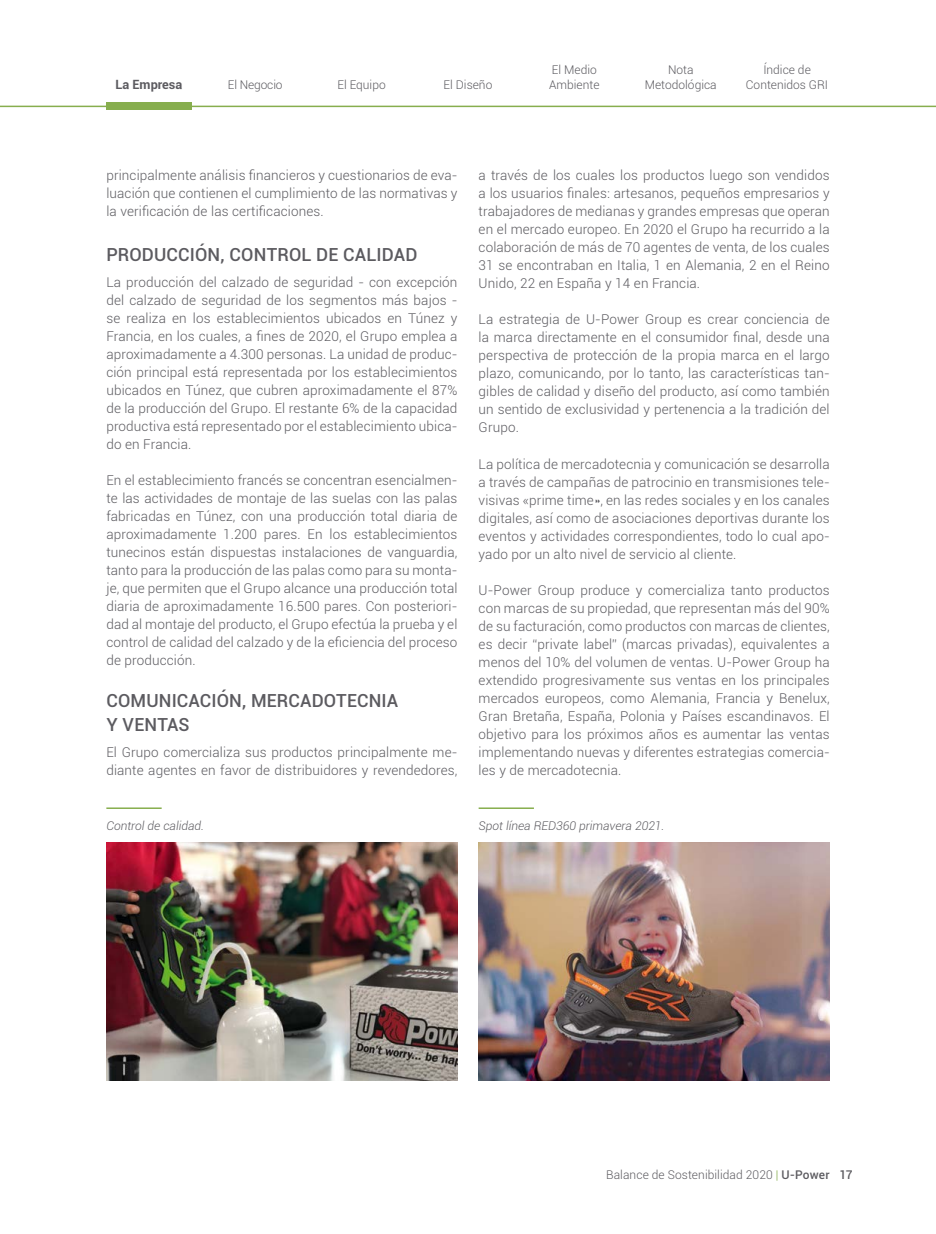
<style>
.page{position:relative;width:936px;height:1234px;background:#fff}
.page>*{position:absolute;margin:0;border:0;box-sizing:border-box;transform-origin:0 0}
.t1{font:500 18px/24px "Roboto";letter-spacing:.01em;color:#5c5b60}
.t2{font:300 13.5px/18px "Roboto";letter-spacing:.01em;color:#5c5b60;text-align:justify}
.t3{font:700 12.75px "Roboto";color:#5c5b60}
.t4{font:300 12px/15px "Roboto";color:#5c5b60;text-align:center}
.t5{font:italic 300 12px "Roboto";color:#5c5b60}
.s1{color:#87ae4e}
.s2{font-weight:500}
</style>
<div class="page">
<img style="left:106px;top:842px;width:351px;height:238px">
<hr style="left:106px;top:807px;width:56px;height:1px;background:#87ae4e">
<hr style="left:478px;top:807px;width:56px;height:1px;background:#87ae4e">
<img style="left:478px;top:842px;width:351px;height:238px">
<hr style="left:0;top:106px;width:935px;height:1px;background:#87ae4e">
<div style="left:106px;top:102px;width:85px;height:8px;background:#87ae4e"></div>
<p class="t3" style="left:115px;top:75px;width:68px">La Empresa</p>
<p class="t4" style="left:228px;top:77px;width:56px">El Negocio</p>
<p class="t4" style="left:337px;top:77px;width:50px">El Equipo</p>
<p class="t4" style="left:443px;top:77px;width:50px">El Diseño</p>
<p class="t4" style="left:549px;top:62px;width:52px;text-align:left">El Medio<br>Ambiente</p>
<p class="t4" style="left:644px;top:62px;width:73px">Nota<br>Metodológica</p>
<p class="t4" style="left:746px;top:62px;width:84px">Índice de<br>Contenidos GRI</p>
<p class="t2" style="left:106px;top:166px;width:352px">principalmente análisis financieros y cuestionarios de eva&shy;luación que contienen el cumplimiento de las normativas y la verificación de las certificaciones.</p>
<h1 class="t1" style="left:106px;top:241px;width:312px">PRODUCCIÓN, CONTROL DE CALIDAD</h1>
<p class="t2" style="left:106px;top:273px;width:352px">La producción del calzado de seguridad - con excepción del calzado de seguridad de los segmentos más bajos - se realiza en los establecimientos ubicados en Túnez y Francia, en los cuales, a fines de 2020, el Grupo emplea a aproximadamente a 4.300 personas. La unidad de produc&shy;ción principal está representada por los establecimientos ubicados en Túnez, que cubren aproximadamente el 87% de la producción del Grupo. El restante 6% de la capacidad productiva está representado por el establecimiento ubica&shy;do en Francia.</p>
<p class="t2" style="left:106px;top:471px;width:352px">En el establecimiento francés se concentran esencialmen&shy;te las actividades de montaje de las suelas con las palas fabricadas en Túnez, con una producción total diaria de aproximadamente 1.200 pares. En los establecimientos tunecinos están dispuestas instalaciones de vanguardia, tanto para la producción de las palas como para su monta&shy;je, que permiten que el Grupo alcance una producción total diaria de aproximadamente 16.500 pares. Con posteriori&shy;dad al montaje del producto, el Grupo efectúa la prueba y el control de calidad del calzado y de la eficiencia del proceso de producción.</p>
<h1 class="t1" style="left:106px;top:688px;width:293px">COMUNICACIÓN, MERCADOTECNIA<br>Y VENTAS</h1>
<p class="t2" style="left:106px;top:742px;width:352px">El Grupo comercializa sus productos principalmente me&shy;diante agentes en favor de distribuidores y revendedores,</p>
<p class="t2" style="left:478px;top:166px;width:352px">a través de los cuales los productos luego son vendidos a los usuarios finales: artesanos, pequeños empresarios y trabajadores de medianas y grandes empresas que operan en el mercado europeo. En 2020 el Grupo ha recurrido a la colaboración de más de 70 agentes de venta, de los cuales 31 se encontraban en Italia, 1 en Alemania, 2 en el Reino Unido, 22 en España y 14 en Francia.</p>
<p class="t2" style="left:478px;top:310px;width:352px">La estrategia de U-Power Group es crear conciencia de la marca directamente en el consumidor final, desde una perspectiva de protección de la propia marca en el largo plazo, comunicando, por lo tanto, las características tan&shy;gibles de calidad y diseño del producto, así como también un sentido de exclusividad y pertenencia a la tradición del Grupo.</p>
<p class="t2" style="left:478px;top:454px;width:352px">La política de mercadotecnia y comunicación se desarrolla a través de campañas de patrocinio en transmisiones tele&shy;visivas «prime time», en las redes sociales y en los canales digitales, así como de asociaciones deportivas durante los eventos y actividades correspondientes, todo lo cual apo&shy;yado por un alto nivel de servicio al cliente.</p>
<p class="t2" style="left:478px;top:580px;width:352px">U-Power Group produce y comercializa tanto productos con marcas de su propiedad, que representan más del 90% de su facturación, como productos con marcas de clientes, es decir “private label” (marcas privadas), equivalentes a menos del 10% del volumen de ventas. U-Power Group ha extendido progresivamente sus ventas en los principales mercados europeos, como Alemania, Francia y Benelux, Gran Bretaña, España, Polonia y Países escandinavos. El objetivo para los próximos años es aumentar las ventas implementando nuevas y diferentes estrategias comercia&shy;les y de mercadotecnia.</p>
<p class="t5" style="left:106px;top:817px;width:99px">Control de calidad.</p>
<p class="t5" style="left:478px;top:817px;width:187px">Spot línea RED360 primavera 2021.</p>
<p class="t4" style="left:606px;top:1166px;width:248px">Balance de Sostenibilidad 2020 <span class="s1">|</span> <span class="s2">U-Power 17</span></p>
</div>
